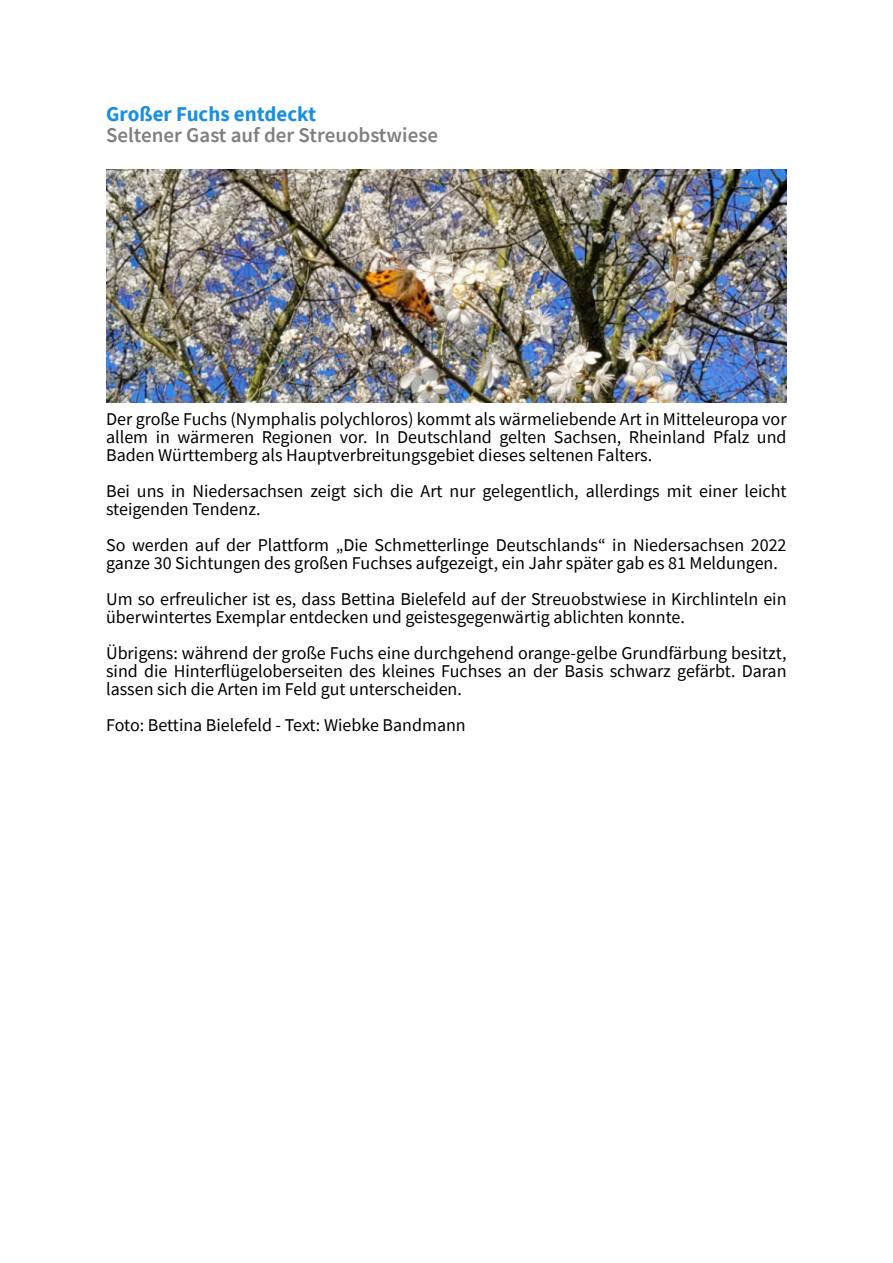
<style>
.page{position:relative;width:893px;height:1263px;background:#fff}
.page>*{position:absolute;margin:0;border:0;box-sizing:border-box;transform-origin:0 0}
.t1{font:600 21px "Source Sans Pro";color:#808080}
.t2{font:700 21px "Source Sans Pro";color:#188fe0}
.t3{font:18px/18px "Source Sans Pro";color:#000}
</style>
<div class="page">
<img style="left:106px;top:169px;width:681px;height:234px">
<p class="t2" style="left:106px;top:105px;width:211px">Großer Fuchs entdeckt</p>
<p class="t1" style="left:106px;top:126px;width:333px">Seltener Gast auf der Streuobstwiese</p>
<p class="t3" style="left:106px;top:412px;width:682px;text-align:justify">Der große Fuchs (Nymphalis polychloros) kommt als wärmeliebende Art in Mitteleuropa vor allem in wärmeren Regionen vor. In Deutschland gelten Sachsen, Rheinland Pfalz und Baden Württemberg als Hauptverbreitungsgebiet dieses seltenen Falters.</p>
<p class="t3" style="left:106px;top:484px;width:682px">Bei uns in Niedersachsen zeigt sich die Art nur gelegentlich, allerdings mit einer leicht steigenden Tendenz.</p>
<p class="t3" style="left:106px;top:538px;width:682px">So werden auf der Plattform „Die Schmetterlinge Deutschlands“ in Niedersachsen 2022 ganze 30 Sichtungen des großen Fuchses aufgezeigt, ein Jahr später gab es 81 Meldungen.</p>
<p class="t3" style="left:106px;top:592px;width:682px">Um so erfreulicher ist es, dass Bettina Bielefeld auf der Streuobstwiese in Kirchlinteln ein überwintertes Exemplar entdecken und geistesgegenwärtig ablichten konnte.</p>
<p class="t3" style="left:106px;top:646px;width:682px;text-align:justify">Übrigens: während der große Fuchs eine durchgehend orange-gelbe Grundfärbung besitzt, sind die Hinterflügeloberseiten des kleines Fuchses an der Basis schwarz gefärbt. Daran lassen sich die Arten im Feld gut unterscheiden.</p>
<p class="t3" style="left:106px;top:718px;width:361px">Foto: Bettina Bielefeld - Text: Wiebke Bandmann</p>
</div>
